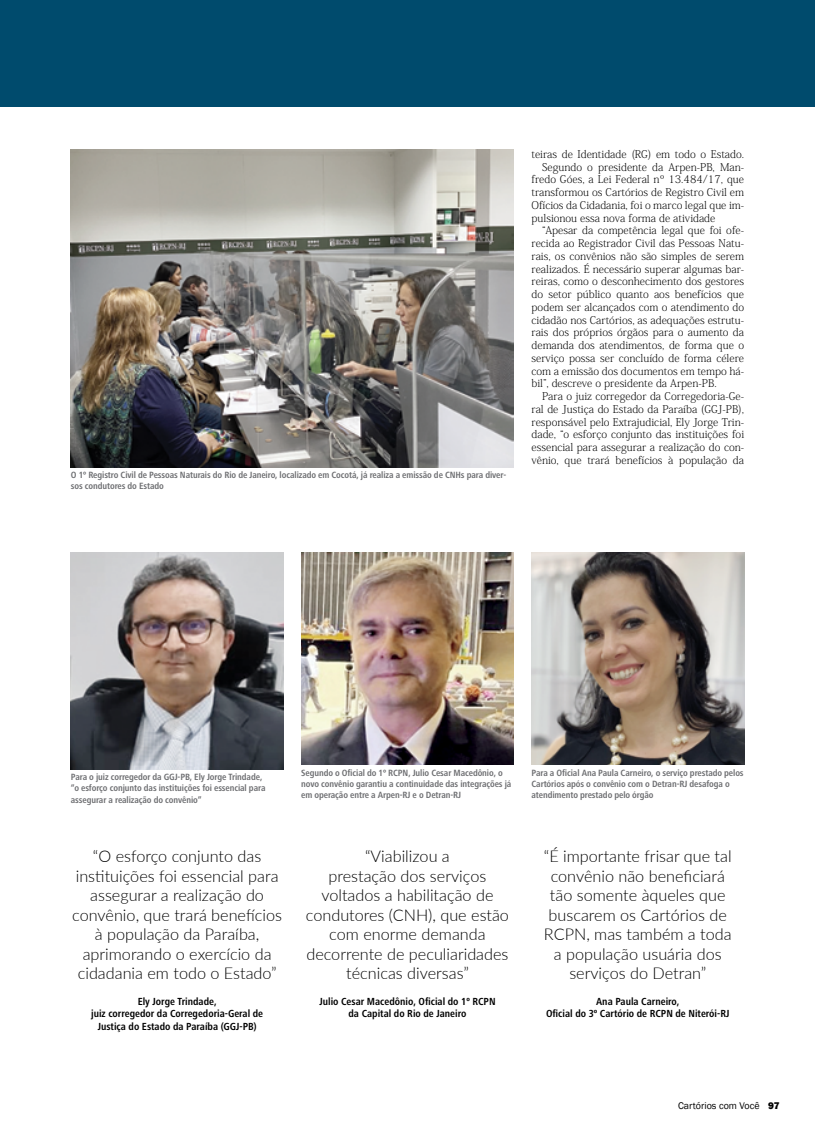
<style>
.page{position:relative;width:815px;height:1134px;background:#fff}
.page>*{position:absolute;margin:0;border:0;box-sizing:border-box;transform-origin:0 0}
.t1{font:300 16.25px/19.5px "Lato";color:#000;text-align:center}
.t2{font:200 10.62px "Koz Min Pro";color:#000}
.t3{font:700 condensed 10.62px/12.8px "Frutiger Next LT";color:#000;text-align:center}
.t4{font:10px "Franklin Gothic";color:#000}
.t5{font:700 condensed 9.38px/11.2px "Frutiger Next LT";letter-spacing:-.01em;color:#6d6e71}
.s1{font-weight:800}
</style>
<div class="page">
<img style="left:301px;top:552px;width:213px;height:213px">
<img style="left:71px;top:552px;width:212px;height:217px">
<img style="left:71px;top:150px;width:443px;height:317px">
<img style="left:531px;top:552px;width:213px;height:213px">
<div style="left:0;top:0;width:815px;height:106px;background:#004b6d"></div>
<p class="t5" style="left:71px;top:469px;width:437px">O 1º Registro Civil de Pessoas Naturais do Rio de Janeiro, localizado em Cocotá, já realiza a emissão de CNHs para diver&shy;sos condutores do Estado</p>
<p class="t2" style="left:532px;top:146px;width:214px">teiras de Identidade (RG) em todo o Estado.</p>
<p class="t2" style="left:542px;top:159px;width:203px">Segundo o presidente da Arpen-PB, Man-</p>
<p class="t2" style="left:532px;top:172px;width:214px">fredo Góes, a Lei Federal nº 13.484/17, que</p>
<p class="t2" style="left:532px;top:185px;width:214px">transformou os Cartórios de Registro Civil em</p>
<p class="t2" style="left:532px;top:197px;width:214px">Ofícios da Cidadania, foi o marco legal que im-</p>
<p class="t2" style="left:532px;top:210px;width:185px">pulsionou essa nova forma de atividade</p>
<p class="t2" style="left:542px;top:223px;width:203px">“Apesar da competência legal que foi ofe-</p>
<p class="t2" style="left:532px;top:236px;width:214px">recida ao Registrador Civil das Pessoas Natu-</p>
<p class="t2" style="left:532px;top:248px;width:214px">rais, os convênios não são simples de serem</p>
<p class="t2" style="left:532px;top:261px;width:214px">realizados. É necessário superar algumas bar-</p>
<p class="t2" style="left:532px;top:274px;width:214px">reiras, como o desconhecimento dos gestores</p>
<p class="t2" style="left:532px;top:287px;width:214px">do setor público quanto aos benefícios que</p>
<p class="t2" style="left:532px;top:299px;width:214px">podem ser alcançados com o atendimento do</p>
<p class="t2" style="left:532px;top:312px;width:214px">cidadão nos Cartórios, as adequações estrutu-</p>
<p class="t2" style="left:532px;top:325px;width:214px">rais dos próprios órgãos para o aumento da</p>
<p class="t2" style="left:532px;top:338px;width:214px">demanda dos atendimentos, de forma que o</p>
<p class="t2" style="left:532px;top:350px;width:214px">serviço possa ser concluído de forma célere</p>
<p class="t2" style="left:532px;top:363px;width:214px">com a emissão dos documentos em tempo há-</p>
<p class="t2" style="left:532px;top:376px;width:187px">bil”, descreve o presidente da Arpen-PB.</p>
<p class="t2" style="left:542px;top:389px;width:203px">Para o juiz corregedor da Corregedoria-Ge-</p>
<p class="t2" style="left:532px;top:401px;width:214px">ral de Justiça do Estado da Paraíba (GGJ-PB),</p>
<p class="t2" style="left:532px;top:414px;width:214px">responsável pelo Extrajudicial, Ely Jorge Trin-</p>
<p class="t2" style="left:532px;top:427px;width:214px">dade, “o esforço conjunto das instituições foi</p>
<p class="t2" style="left:532px;top:440px;width:214px">essencial para assegurar a realização do con-</p>
<p class="t2" style="left:532px;top:452px;width:214px">vênio, que trará benefícios à população da</p>
<p class="t5" style="left:71px;top:771px;width:196px">Para o juiz corregedor da GGJ-PB, Ely Jorge Trindade, “o esforço conjunto das instituições foi essencial para assegurar a realização do convênio”</p>
<p class="t5" style="left:301px;top:767px;width:212px">Segundo o Oficial do 1º RCPN, Julio Cesar Macedônio, o novo convênio garantiu a continuidade das integrações já em operação entre a Arpen-RJ e o Detran-RJ</p>
<p class="t5" style="left:531px;top:767px;width:214px">Para a Oficial Ana Paula Carneiro, o serviço prestado pelos<br>Cartórios após o convênio com o Detran-RJ desafoga o atendimento prestado pelo órgão</p>
<h1 class="t1" style="left:72px;top:846px;width:211px">“O esforço conjunto das instituições foi essencial para assegurar a realização do convênio, que trará benefícios à população da Paraíba, aprimorando o exercício da cidadania em todo o Estado”</h1>
<p class="t3" style="left:91px;top:995px;width:173px">Ely Jorge Trindade,<br>juiz corregedor da Corregedoria-Geral de<br>Justiça do Estado da Paraíba (GGJ-PB)</p>
<h1 class="t1" style="left:306px;top:846px;width:205px">“Viabilizou a<br>prestação dos serviços voltados a habilitação de condutores (CNH), que estão com enorme demanda decorrente de peculiaridades técnicas diversas”</h1>
<p class="t3" style="left:319px;top:995px;width:178px">Julio Cesar Macedônio, Oficial do 1º RCPN da Capital do Rio de Janeiro</p>
<h1 class="t1" style="left:544px;top:846px;width:189px">“É importante frisar que tal convênio não beneficiará tão somente àqueles que buscarem os Cartórios de<br>RCPN, mas também a toda a população usuária dos serviços do Detran”</h1>
<p class="t3" style="left:546px;top:995px;width:185px">Ana Paula Carneiro,<br>Oficial do 3º Cartório de RCPN de Niterói-RJ</p>
<p class="t4" style="left:678px;top:1099px;width:103px">Cartórios com Você <span class="s1">97</span></p>
</div>
